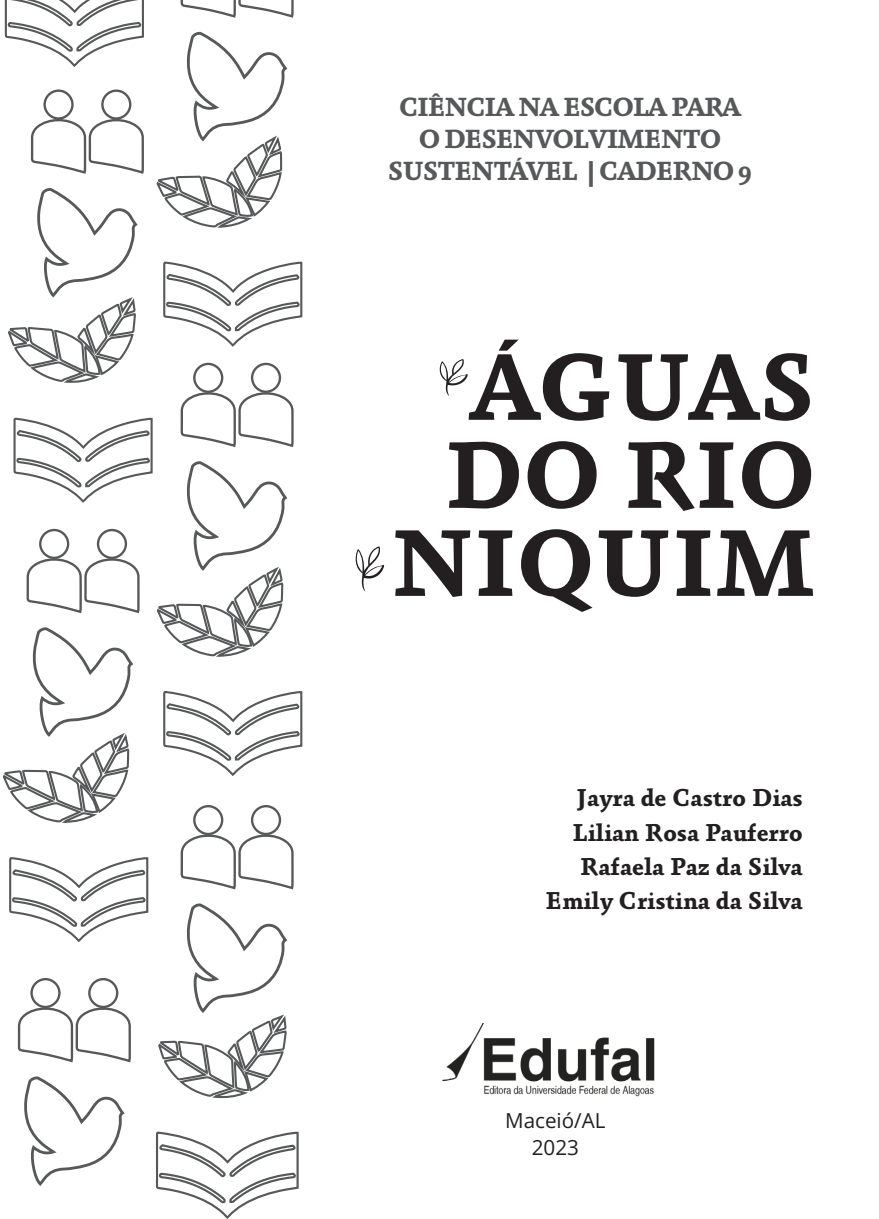
<style>
.page{position:relative;width:879px;height:1219px;background:#fff}
.page>*{position:absolute;margin:0;border:0;box-sizing:border-box;transform-origin:0 0}
.t1{font:700 96px/88px "Absara";color:#231f20;text-align:right}
.t2{font:700 26.8px/32px "Absara";letter-spacing:-.05em;color:#57585a;text-align:center}
.t3{font:700 24.8px/34.4px "Absara";color:#231f20;text-align:right}
.t4{font:20.6px/27.6px "Open Sans";color:#231f20;text-align:center}
</style>
<div class="page">
<img style="left:442px;top:1024px;width:213px;height:73px">
<svg style="left:2px;top:0;width:301px;height:1219px"></svg>
<svg style="left:439px;top:359px;width:29px;height:37px"></svg>
<svg style="left:355px;top:546px;width:29px;height:46px"></svg>
<p class="t2" style="left:388px;top:91px;width:366px">CIÊNCIA NA ESCOLA PARA<br>O DESENVOLVIMENTO<br>SUSTENTÁVEL | CADERNO 9</p>
<h1 class="t1" style="left:391px;top:345px;width:426px">ÁGUAS<br>DO RIO<br>NIQUIM</h1>
<p class="t3" style="left:546px;top:781px;width:259px">Jayra de Castro Dias<br>Lilian Rosa Pauferro<br>Rafaela Paz da Silva<br>Emily Cristina da Silva</p>
<p class="t4" style="left:505px;top:1106px;width:102px">Maceió/AL<br>2023</p>
</div>
